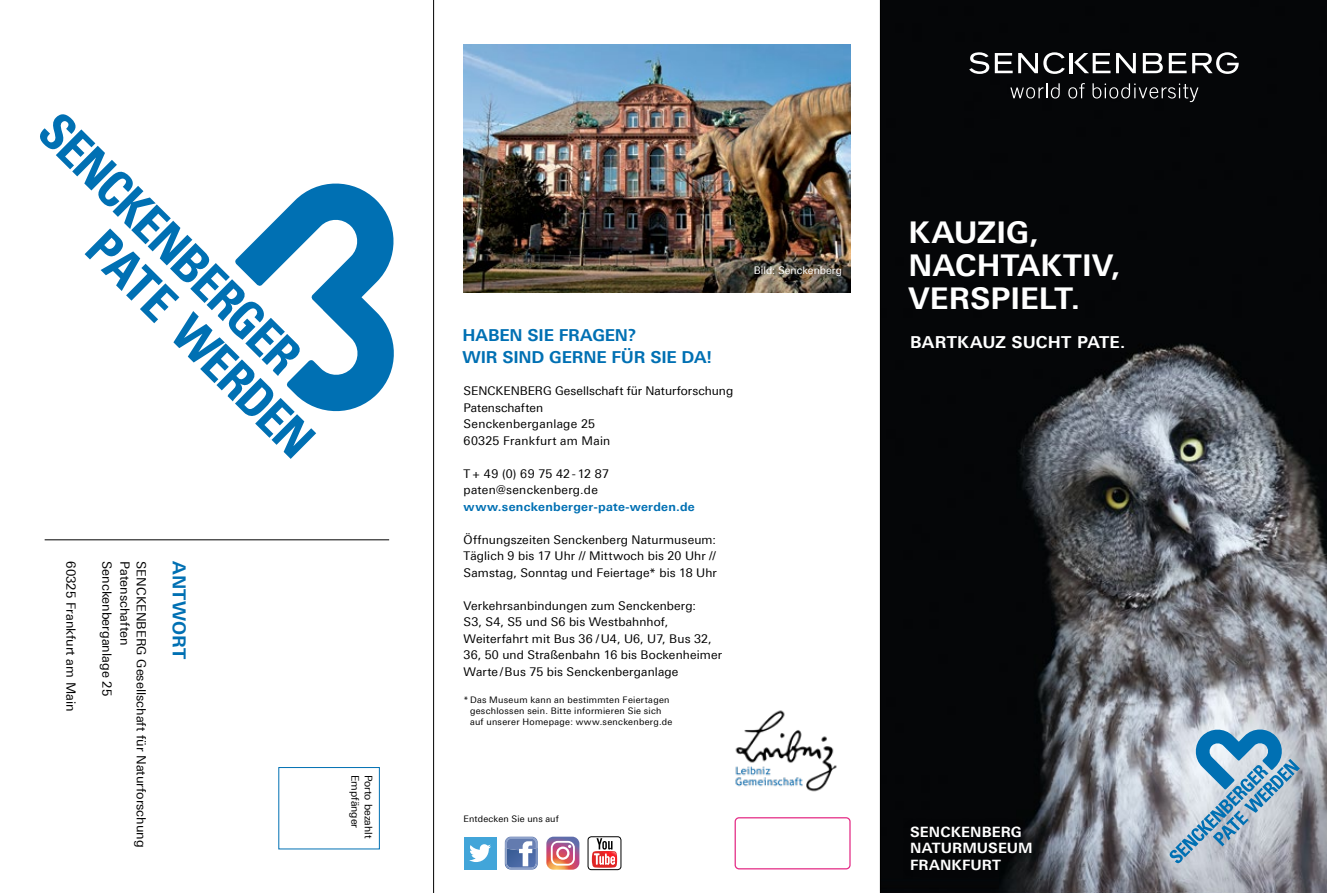
<style>
.page{position:relative;width:1327px;height:893px;background:#fff}
.page>*{position:absolute;margin:0;border:0;box-sizing:border-box;transform-origin:0 0}
.t1{font:700 30px/33px "Linotype Univers 630";letter-spacing:.005em;color:#fff}
.t2{font:700 18px "Linotype Univers 630";color:#0070b3}
.t3{font:700 16.5px/21.8px "Linotype Univers 630";letter-spacing:-.01em;color:#0070b3}
.t4{font:700 16.5px "Linotype Univers 630";letter-spacing:.01em;color:#fff}
.t5{font:700 14.25px/16.5px "Linotype Univers 630";letter-spacing:.005em;color:#fff}
.t6{font:12.75px "Linotype Univers 430";color:#000}
.t7{font:12px/16.5px "Linotype Univers 430";letter-spacing:.015em;color:#000}
.t8{font:700 12px "Linotype Univers 630";letter-spacing:.025em;color:#0070b3}
.t9{font:10.5px "Linotype Univers 430";color:#000}
.t10{font:10.5px "Linotype Univers 430";letter-spacing:.005em;color:#fff}
.t11{font:9px/10.8px "Linotype Univers 430";letter-spacing:.035em;color:#000}
</style>
<div class="page">
<div style="left:463px;top:837px;width:33px;height:33px;background:#42a5d9"></div>
<svg style="left:469px;top:844px;width:22px;height:18px"></svg>
<svg style="left:505px;top:837px;width:33px;height:33px"></svg>
<div style="left:588px;top:836px;width:33px;height:34px;border:1px solid #000;border-radius:3px"></div>
<svg style="left:592px;top:838px;width:25px;height:30px"></svg>
<svg style="left:546px;top:837px;width:33px;height:33px"></svg>
<div style="left:734px;top:817px;width:116px;height:52px;border:1px solid #e42e87;border-radius:4px"></div>
<img style="left:735px;top:710px;width:102px;height:82px">
<img style="left:463px;top:45px;width:387px;height:247px">
<div style="left:278px;top:767px;width:102px;height:82px;border:1px solid #0070b3"></div>
<hr style="left:45px;top:540px;width:344px;height:1px;background:#000">
<svg style="left:40px;top:114px;width:354px;height:345px"></svg>
<img style="left:881px;top:0;width:446px;height:893px">
<svg style="left:1169px;top:727px;width:131px;height:137px;background:#98b5ca"></svg>
<svg style="left:995px;top:53px;width:17px;height:20px"></svg>
<svg style="left:969px;top:52px;width:20px;height:22px"></svg>
<hr style="left:1069px;top:53px;width:3px;height:20px;background:#fff">
<svg style="left:1010px;top:83px;width:49px;height:16px"></svg>
<svg style="left:1068px;top:83px;width:17px;height:16px"></svg>
<svg style="left:1092px;top:83px;width:106px;height:19px;background:#2d2e2f"></svg>
<svg style="left:1142px;top:53px;width:20px;height:20px"></svg>
<svg style="left:1018px;top:52px;width:47px;height:22px"></svg>
<svg style="left:1192px;top:52px;width:46px;height:22px"></svg>
<svg style="left:1168px;top:53px;width:18px;height:20px"></svg>
<svg style="left:1116px;top:53px;width:20px;height:20px"></svg>
<svg style="left:1074px;top:53px;width:36px;height:20px"></svg>
<div style="left:901px;top:817px;width:140px;height:62px;background:#000;opacity:.45"></div>
<hr style="left:433px;top:0;width:1px;height:893px;background:#000">
<hr style="left:880px;top:0;width:1px;height:893px;background:#000">
<p class="t6" style="left:149px;top:561px;width:287px;rotate:90deg">SENCKENBERG Gesellschaft für Naturforschung</p>
<h2 class="t2" style="left:190px;top:561px;width:99px;rotate:90deg">ANTWORT</h2>
<p class="t6" style="left:78px;top:561px;width:152px;rotate:90deg">60325 Frankfurt am Main</p>
<p class="t6" style="left:114px;top:561px;width:136px;rotate:90deg">Senckenberganlage 25</p>
<p class="t6" style="left:132px;top:561px;width:86px;rotate:90deg">Patenschaften</p>
<p class="t9" style="left:361px;top:775px;width:55px;rotate:90deg">Empfänger</p>
<p class="t9" style="left:375px;top:775px;width:65px;rotate:90deg">Porto bezahlt</p>
<h3 class="t3" style="left:462px;top:324px;width:251px">HABEN SIE FRAGEN?<br>WIR SIND GERNE FÜR SIE DA!</h3>
<p class="t7" style="left:463px;top:383px;width:271px">SENCKENBERG Gesellschaft für Naturforschung<br>Patenschaften<br>Senckenberganlage 25<br>60325 Frankfurt am Main</p>
<p class="t7" style="left:463px;top:465px;width:147px">T+ 49 (0) 69 75 42 - 12 87 paten@senckenberg.de</p>
<p class="t8" style="left:463px;top:499px;width:233px">www.senckenberger-pate-werden.de</p>
<p class="t7" style="left:463px;top:531px;width:255px;text-align:justify">Öffnungszeiten Senckenberg Naturmuseum:<br>Täglich 9 bis 17 Uhr // Mittwoch bis 20 Uhr // Samstag, Sonntag und Feiertage* bis 18 Uhr</p>
<p class="t7" style="left:463px;top:597px;width:260px">Verkehrsanbindungen zum Senckenberg:<br>S3, S4, S5 und S6 bis Westbahnhof, Weiterfahrt mit Bus 36 /U4, U6, U7, Bus 32, 36, 50 und Straßenbahn 16 bis Bockenheimer Warte/Bus 75 bis Senckenberganlage</p>
<p class="t11" style="left:470px;top:695px;width:204px;text-indent:-6px">* Das Museum kann an bestimmten Feiertagen geschlossen sein. Bitte informieren Sie sich auf unserer Homepage: www.senckenberg.de</p>
<p class="t10" style="left:754px;top:264px;width:90px">Bild: Senckenberg</p>
<p class="t11" style="left:463px;top:814px;width:97px">Entdecken Sie uns auf</p>
<h1 class="t1" style="left:908px;top:215px;width:214px">KAUZIG,<br>NACHTAKTIV,<br>VERSPIELT.</h1>
<h3 class="t4" style="left:910px;top:332px;width:217px">BARTKAUZ SUCHT PATE.</h3>
<p class="t5" style="left:910px;top:823px;width:124px">SENCKENBERG<br>NATURMUSEUM<br>FRANKFURT</p>
</div>
